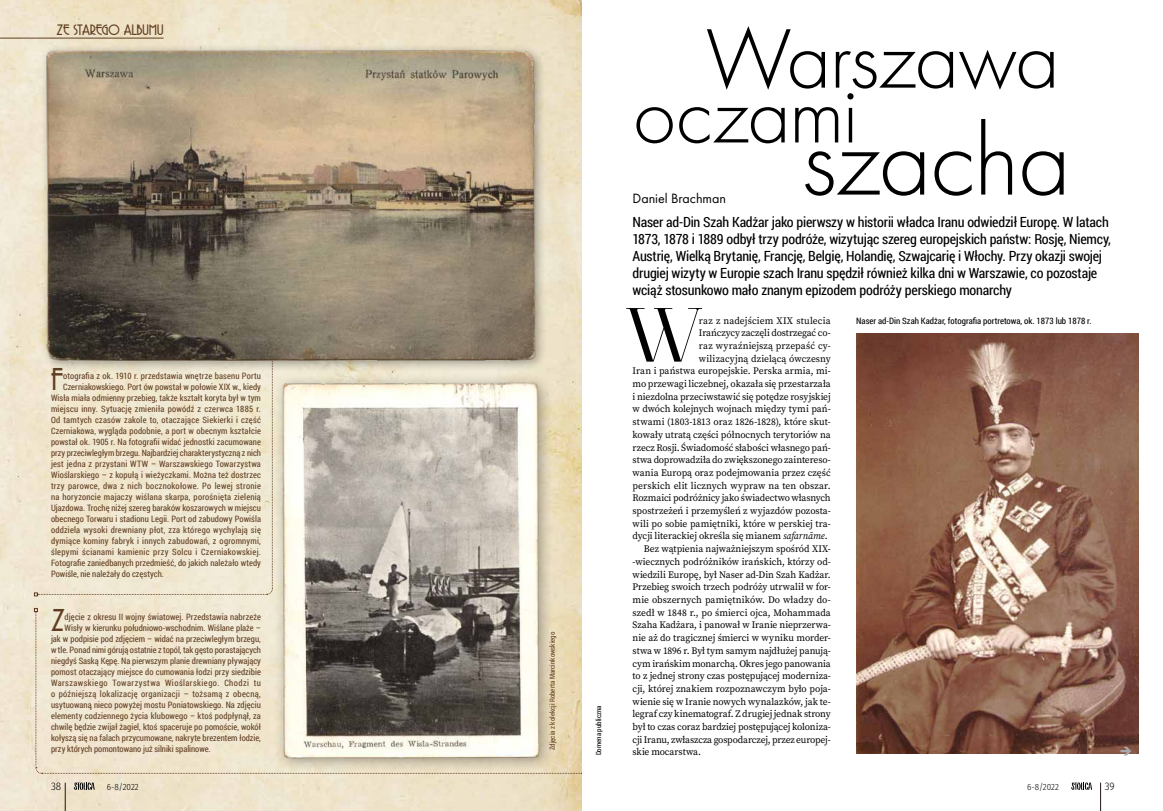
<style>
.page{position:relative;width:1163px;height:811px;background:#fff}
.page>*{position:absolute;margin:0;border:0;box-sizing:border-box;transform-origin:0 0}
.t1{font:300 103.6px "Futura PT";letter-spacing:-.02em;color:#000}
.t2{font:300 87.5px "Futura PT";letter-spacing:-.025em;color:#000}
.t3{font:300 84.7px "Futura PT";letter-spacing:-.02em;color:#000}
.t4{font:300 84.1px "Bridone Titling";color:#000}
.t5{font:29.3px "Copasetic NF Pro";color:#613e23}
.t6{font:14px/16.8px "Roboto Condensed";letter-spacing:-.015em;color:#000}
.t7{font:14px "Copasetic NF Pro";letter-spacing:-.01em;color:#613e23}
.t8{font:14px "Futura PT";color:#000}
.t9{font:300 11px "Fira Sans Condensed";color:#000}
.t10{font:9.9px "Source Serif Pro";letter-spacing:-.005em;color:#000}
.t11{font:9.9px "Source Serif Pro";letter-spacing:.015em;color:#000}
.t12{font:300 9px "Fira Sans Condensed";color:#000}
.t13{font:8.8px "Roboto Condensed";letter-spacing:.01em;color:#613e23}
.t14{font:8.8px "Roboto Condensed";letter-spacing:.03em;color:#613e23}
.t15{font:8.8px "Roboto Condensed";color:#000}
.t16{font:8.8px "Roboto Condensed";letter-spacing:.035em;color:#613e23}
.t17{font:8.8px "Roboto Condensed";letter-spacing:.055em;color:#613e23}
.t18{font:7px "Roboto Condensed";color:#613e23}
.t19{font:7px "Roboto Condensed";color:#000}
.s1{font-style:italic}
</style>
<div class="page">
<img style="left:0;top:0;width:581px;height:811px">
<img style="left:856px;top:334px;width:281px;height:419px">
<div style="left:273px;top:373px;width:281px;height:401px;background:#000;opacity:.35"></div>
<img style="left:280px;top:380px;width:260px;height:228px">
<svg style="left:34px;top:349px;width:239px;height:247px;background:#efe6cf"></svg>
<svg style="left:34px;top:608px;width:548px;height:166px;background:#c0b8a7"></svg>
<div style="left:40px;top:43px;width:506px;height:329px;background:#000;opacity:.35"></div>
<img style="left:45px;top:48px;width:492px;height:312px">
<svg style="left:1071px;top:782px;width:20px;height:7px"></svg>
<svg style="left:1100px;top:782px;width:1px;height:29px"></svg>
<svg style="left:74px;top:782px;width:21px;height:7px"></svg>
<svg style="left:65px;top:782px;width:1px;height:29px"></svg>
<svg style="left:1120px;top:747px;width:10px;height:8px"></svg>
<hr style="left:0;top:38px;width:163px;height:1px;background:#613e23">
<h3 class="t7" style="left:57px;top:22px;width:108px">ZE STAREGO ALBUMU</h3>
<h2 class="t2" style="left:705px;top:9px;width:355px">Warszawa</h2>
<h3 class="t3" style="left:632px;top:66px;width:227px">oczami</h3>
<h1 class="t1" style="left:801px;top:101px;width:270px">szacha</h1>
<h3 class="t8" style="left:632px;top:190px;width:95px">Daniel Brachman</h3>
<p class="t6" style="left:632px;top:214px;width:480px">Naser ad-Din Szah Kadżar jako pierwszy w historii władca Iranu odwiedził Europę. W latach 1873, 1878 i 1889 odbył trzy podróże, wizytując szereg europejskich państw: Rosję, Niemcy, Austrię, Wielką Brytanię, Francję, Belgię, Holandię, Szwajcarię i Włochy. Przy okazji swojej drugiej wizyty w Europie szach Iranu spędził również kilka dni w Warszawie, co pozostaje wciąż stosunkowo mało znanym epizodem podróży perskiego monarchy</p>
<h3 class="t4" style="left:625px;top:285px;width:79px">W</h3>
<p class="t11" style="left:698px;top:313px;width:133px">raz z nadejściem XIX stulecia</p>
<p class="t10" style="left:698px;top:326px;width:133px">Irańczycy zaczęli dostrzegać co-</p>
<p class="t11" style="left:698px;top:339px;width:133px">raz wyraźniejszą przepaść cy-</p>
<p class="t10" style="left:698px;top:352px;width:133px">wilizacyjną dzielącą ówczesny</p>
<p class="t10" style="left:632px;top:364px;width:200px">Iran i państwa europejskie. Perska armia, mi-</p>
<p class="t10" style="left:632px;top:377px;width:200px">mo przewagi liczebnej, okazała się przestarzała</p>
<p class="t10" style="left:632px;top:390px;width:200px">i niezdolna przeciwstawić się potędze rosyjskiej</p>
<p class="t10" style="left:632px;top:402px;width:200px">w dwóch kolejnych wojnach między tymi pań-</p>
<p class="t10" style="left:632px;top:415px;width:200px">stwami (1803-1813 oraz 1826-1828), które skut-</p>
<p class="t10" style="left:632px;top:428px;width:200px">kowały utratą części północnych terytoriów na</p>
<p class="t10" style="left:632px;top:440px;width:200px">rzecz Rosji. Świadomość słabości własnego pań-</p>
<p class="t10" style="left:632px;top:453px;width:200px">stwa doprowadziła do zwiększonego zaintereso-</p>
<p class="t10" style="left:632px;top:466px;width:200px">wania Europą oraz podejmowania przez część</p>
<p class="t10" style="left:632px;top:479px;width:200px">perskich elit licznych wypraw na ten obszar.</p>
<p class="t10" style="left:632px;top:491px;width:200px">Rozmaici podróżnicy jako świadectwo własnych</p>
<p class="t10" style="left:632px;top:504px;width:200px">spostrzeżeń i przemyśleń z wyjazdów pozosta-</p>
<p class="t10" style="left:632px;top:517px;width:200px">wili po sobie pamiętniki, które w perskiej tra-</p>
<p class="t10" style="left:632px;top:529px;width:196px">dycji literackiej określa się mianem <span class="s1">safarnāme</span>.</p>
<p class="t10" style="left:643px;top:542px;width:188px">Bez wątpienia najważniejszym spośród XIX-</p>
<p class="t10" style="left:632px;top:555px;width:200px">-wiecznych podróżników irańskich, którzy od-</p>
<p class="t10" style="left:632px;top:567px;width:200px">wiedzili Europę, był Naser ad-Din Szah Kadżar.</p>
<p class="t10" style="left:632px;top:580px;width:200px">Przebieg swoich trzech podróży utrwalił w for-</p>
<p class="t10" style="left:632px;top:593px;width:200px">mie obszernych pamiętników. Do władzy do-</p>
<p class="t10" style="left:632px;top:606px;width:200px">szedł w 1848 r., po śmierci ojca, Mohammada</p>
<p class="t10" style="left:632px;top:618px;width:200px">Szaha Kadżara, i panował w Iranie nieprzerwa-</p>
<p class="t10" style="left:632px;top:631px;width:200px">nie aż do tragicznej śmierci w wyniku morder-</p>
<p class="t10" style="left:632px;top:644px;width:200px">stwa w 1896 r. Był tym samym najdłużej panują-</p>
<p class="t10" style="left:632px;top:656px;width:200px">cym irańskim monarchą. Okres jego panowania</p>
<p class="t10" style="left:632px;top:669px;width:200px">to z jednej strony czas postępującej moderniza-</p>
<p class="t10" style="left:632px;top:682px;width:200px">cji, której znakiem rozpoznawczym było poja-</p>
<p class="t10" style="left:632px;top:694px;width:200px">wienie się w Iranie nowych wynalazków, jak te-</p>
<p class="t10" style="left:632px;top:707px;width:200px">legraf czy kinematograf. Z drugiej jednak strony</p>
<p class="t10" style="left:632px;top:720px;width:200px">był to czas coraz bardziej postępującej koloniza-</p>
<p class="t10" style="left:632px;top:733px;width:200px">cji Iranu, zwłaszcza gospodarczej, przez europej-</p>
<p class="t10" style="left:632px;top:745px;width:70px">skie mocarstwa.</p>
<p class="t15" style="left:856px;top:314px;width:237px">Naser ad-Din Szah Kadżar, fotografia portretowa, ok. 1873 lub 1878 r.</p>
<h3 class="t5" style="left:51px;top:363px;width:14px">F</h3>
<p class="t13" style="left:63px;top:370px;width:199px">otografia z ok. 1910 r. przedstawia wnętrze basenu Portu</p>
<p class="t13" style="left:63px;top:381px;width:199px">Czerniakowskiego. Port ów powstał w połowie XIX w., kiedy</p>
<p class="t13" style="left:51px;top:392px;width:211px">Wisła miała odmienny przebieg, także kształt koryta był w tym</p>
<p class="t13" style="left:51px;top:403px;width:211px">miejscu inny. Sytuację zmieniła powódź z czerwca 1885 r.</p>
<p class="t13" style="left:51px;top:414px;width:211px">Od tamtych czasów zakole to, otaczające Siekierki i część</p>
<p class="t13" style="left:51px;top:425px;width:211px">Czerniakowa, wygląda podobnie, a port w obecnym kształcie</p>
<p class="t13" style="left:51px;top:436px;width:211px">powstał ok. 1905 r. Na fotografii widać jednostki zacumowane</p>
<p class="t13" style="left:51px;top:447px;width:211px">przy przeciwległym brzegu. Najbardziej charakterystyczną z nich</p>
<p class="t13" style="left:51px;top:458px;width:211px">jest jedna z przystani WTW – Warszawskiego Towarzystwa</p>
<p class="t13" style="left:51px;top:469px;width:211px">Wioślarskiego – z kopułą i wieżyczkami. Można też dostrzec</p>
<p class="t14" style="left:51px;top:480px;width:211px">trzy parowce, dwa z nich bocznokołowe. Po lewej stronie</p>
<p class="t13" style="left:51px;top:491px;width:211px">na horyzoncie majaczy wiślana skarpa, porośnięta zielenią</p>
<p class="t13" style="left:51px;top:502px;width:211px">Ujazdowa. Trochę niżej szereg baraków koszarowych w miejscu</p>
<p class="t13" style="left:51px;top:513px;width:211px">obecnego Torwaru i stadionu Legii. Port od zabudowy Powiśla</p>
<p class="t13" style="left:51px;top:524px;width:211px">oddziela wysoki drewniany płot, zza którego wychylają się</p>
<p class="t14" style="left:51px;top:535px;width:211px">dymiące kominy fabryk i innych zabudowań, z ogromnymi,</p>
<p class="t16" style="left:51px;top:546px;width:211px">ślepymi ścianami kamienic przy Solcu i Czerniakowskiej.</p>
<p class="t13" style="left:51px;top:557px;width:211px">Fotografie zaniedbanych przedmieść, do jakich należało wtedy</p>
<p class="t13" style="left:51px;top:568px;width:114px">Powiśle, nie należały do częstych.</p>
<h3 class="t5" style="left:51px;top:604px;width:15px">Z</h3>
<p class="t13" style="left:65px;top:611px;width:198px">djęcie z okresu II wojny światowej. Przedstawia nabrzeże</p>
<p class="t13" style="left:65px;top:622px;width:198px">Wisły w kierunku południowo-wschodnim. Wiślane plaże –</p>
<p class="t13" style="left:51px;top:633px;width:211px">jak w podpisie pod zdjęciem – widać na przeciwległym brzegu,</p>
<p class="t13" style="left:51px;top:644px;width:211px">w tle. Ponad nimi górują ostatnie z topól, tak gęsto porastających</p>
<p class="t13" style="left:51px;top:655px;width:211px">niegdyś Saską Kępę. Na pierwszym planie drewniany pływający</p>
<p class="t13" style="left:51px;top:666px;width:211px">pomost otaczający miejsce do cumowania łodzi przy siedzibie</p>
<p class="t17" style="left:51px;top:677px;width:211px">Warszawskiego Towarzystwa Wioślarskiego. Chodzi tu</p>
<p class="t14" style="left:51px;top:688px;width:211px">o późniejszą lokalizację organizacji – tożsamą z obecną,</p>
<p class="t13" style="left:51px;top:699px;width:211px">usytuowaną nieco powyżej mostu Poniatowskiego. Na zdjęciu</p>
<p class="t13" style="left:51px;top:710px;width:211px">elementy codziennego życia klubowego – ktoś podpłynął, za</p>
<p class="t13" style="left:51px;top:721px;width:211px">chwilę będzie zwijał żagiel, ktoś spaceruje po pomoście, wokół</p>
<p class="t13" style="left:51px;top:732px;width:211px">kołyszą się na falach przycumowane, nakryte brezentem łodzie,</p>
<p class="t13" style="left:51px;top:743px;width:161px">przy których pomontowano już silniki spalinowe.</p>
<p class="t9" style="left:51px;top:778px;width:12px">38</p>
<p class="t12" style="left:107px;top:780px;width:33px">6-8/2022</p>
<p class="t12" style="left:1026px;top:780px;width:33px">6-8/2022</p>
<p class="t9" style="left:1104px;top:778px;width:11px">39</p>
<p class="t18" style="left:547px;top:750px;width:120px;rotate:-90deg">Zdjęcia z kolekcji Roberta Marcinkowskiego</p>
<p class="t19" style="left:593px;top:755px;width:52px;rotate:-90deg">Domena publiczna</p>
</div>
